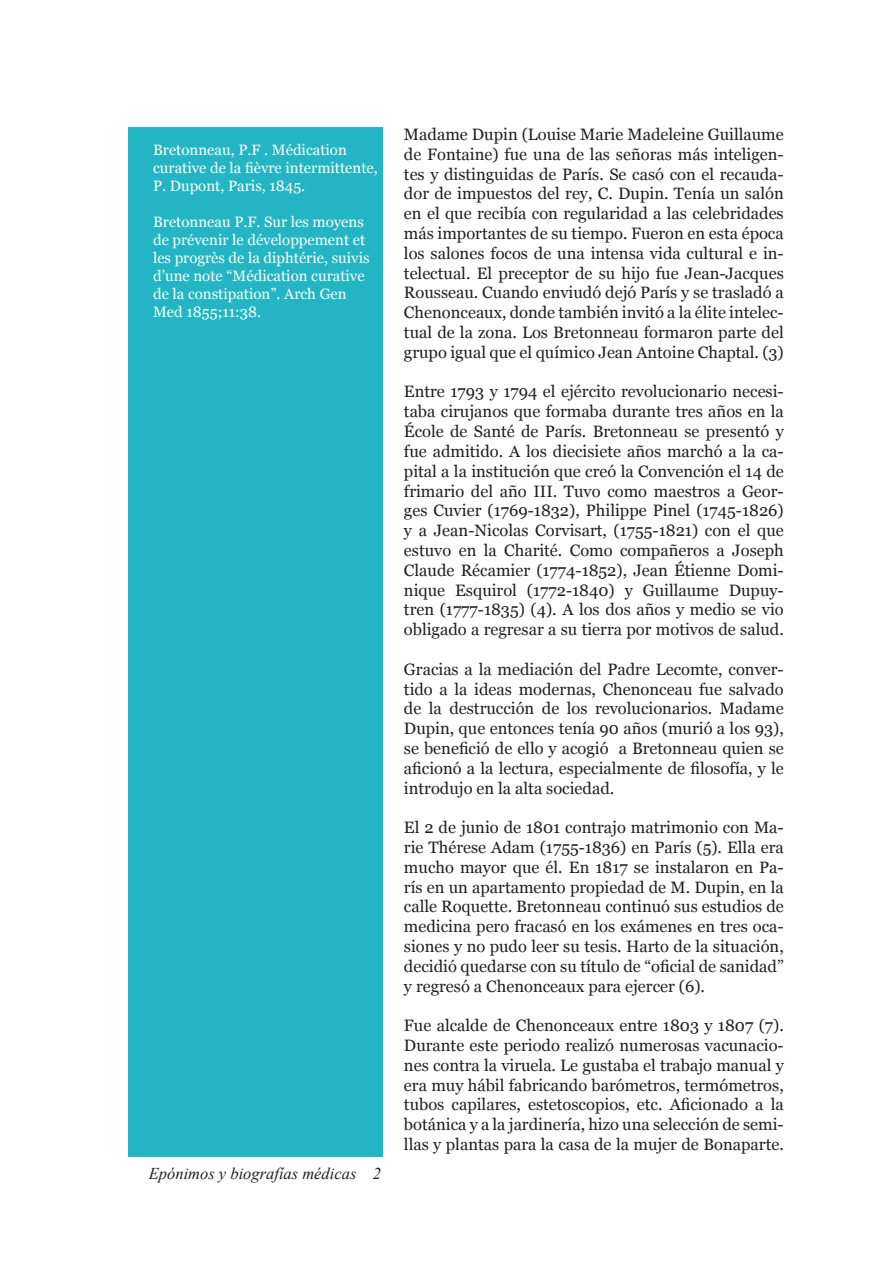
<style>
.page{position:relative;width:893px;height:1263px;background:#fff}
.page>*{position:absolute;margin:0;border:0;box-sizing:border-box;transform-origin:0 0}
.t1{font:16.5px/19.8px "Georgia";color:#231f20;text-align:justify}
.t2{font:italic 16.5px "Times New Roman";color:#231f20}
.t3{font:15px/18px "Georgia";color:#fff}
</style>
<div class="page">
<div style="left:128px;top:128px;width:255px;height:1029px;background:#23b5c4"></div>
<p class="t3" style="left:153px;top:140px;width:226px">Bretonneau, P.F . Médication curative de la fièvre intermittente,<br>P. Dupont, Paris, 1845.</p>
<p class="t3" style="left:153px;top:212px;width:218px">Bretonneau P.F. Sur les moyens de prévenir le développement et les progrès de la diphtérie, suivis d’une note “Médication curative de la constipation”. Arch Gen<br>Med 1855;11:38.</p>
<p class="t2" style="left:149px;top:1162px;width:234px">Epónimos y biografías médicas 2</p>
<p class="t1" style="left:404px;top:124px;width:381px">Madame Dupin (Louise Marie Madeleine Guillaume de Fontaine) fue una de las señoras más inteligen&shy;tes y distinguidas de París. Se casó con el recauda&shy;dor de impuestos del rey, C. Dupin. Tenía un salón en el que recibía con regularidad a las celebridades más importantes de su tiempo. Fueron en esta época los salones focos de una intensa vida cultural e in&shy;telectual. El preceptor de su hijo fue Jean-Jacques Rousseau. Cuando enviudó dejó París y se trasladó a Chenonceaux, donde también invitó a la élite intelec&shy;tual de la zona. Los Bretonneau formaron parte del grupo igual que el químico Jean Antoine Chaptal. (3)</p>
<p class="t1" style="left:404px;top:381px;width:381px">Entre 1793 y 1794 el ejército revolucionario necesi&shy;taba cirujanos que formaba durante tres años en la École de Santé de París. Bretonneau se presentó y fue admitido. A los diecisiete años marchó a la ca&shy;pital a la institución que creó la Convención el 14 de frimario del año III. Tuvo como maestros a Geor&shy;ges Cuvier (1769-1832), Philippe Pinel (1745-1826) y a Jean-Nicolas Corvisart, (1755-1821) con el que estuvo en la Charité. Como compañeros a Joseph Claude Récamier (1774-1852), Jean Étienne Domi&shy;nique Esquirol (1772-1840) y Guillaume Dupuy&shy;tren (1777-1835) (4). A los dos años y medio se vio obligado a regresar a su tierra por motivos de salud.</p>
<p class="t1" style="left:404px;top:658px;width:381px">Gracias a la mediación del Padre Lecomte, conver&shy;tido a la ideas modernas, Chenonceau fue salvado de la destrucción de los revolucionarios. Madame Dupin, que entonces tenía 90 años (murió a los 93), se benefició de ello y acogió a Bretonneau quien se aficionó a la lectura, especialmente de filosofía, y le introdujo en la alta sociedad.</p>
<p class="t1" style="left:404px;top:817px;width:381px">El 2 de junio de 1801 contrajo matrimonio con Ma&shy;rie Thérese Adam (1755-1836) en París (5). Ella era mucho mayor que él. En 1817 se instalaron en Pa&shy;rís en un apartamento propiedad de M. Dupin, en la calle Roquette. Bretonneau continuó sus estudios de medicina pero fracasó en los exámenes en tres oca&shy;siones y no pudo leer su tesis. Harto de la situación, decidió quedarse con su título de “oficial de sanidad” y regresó a Chenonceaux para ejercer (6).</p>
<p class="t1" style="left:404px;top:1015px;width:381px">Fue alcalde de Chenonceaux entre 1803 y 1807 (7).<br>Durante este periodo realizó numerosas vacunacio&shy;nes contra la viruela. Le gustaba el trabajo manual y era muy hábil fabricando barómetros, termómetros, tubos capilares, estetoscopios, etc. Aficionado a la botánica y a la jardinería, hizo una selección de semi&shy;llas y plantas para la casa de la mujer de Bonaparte.</p>
</div>
